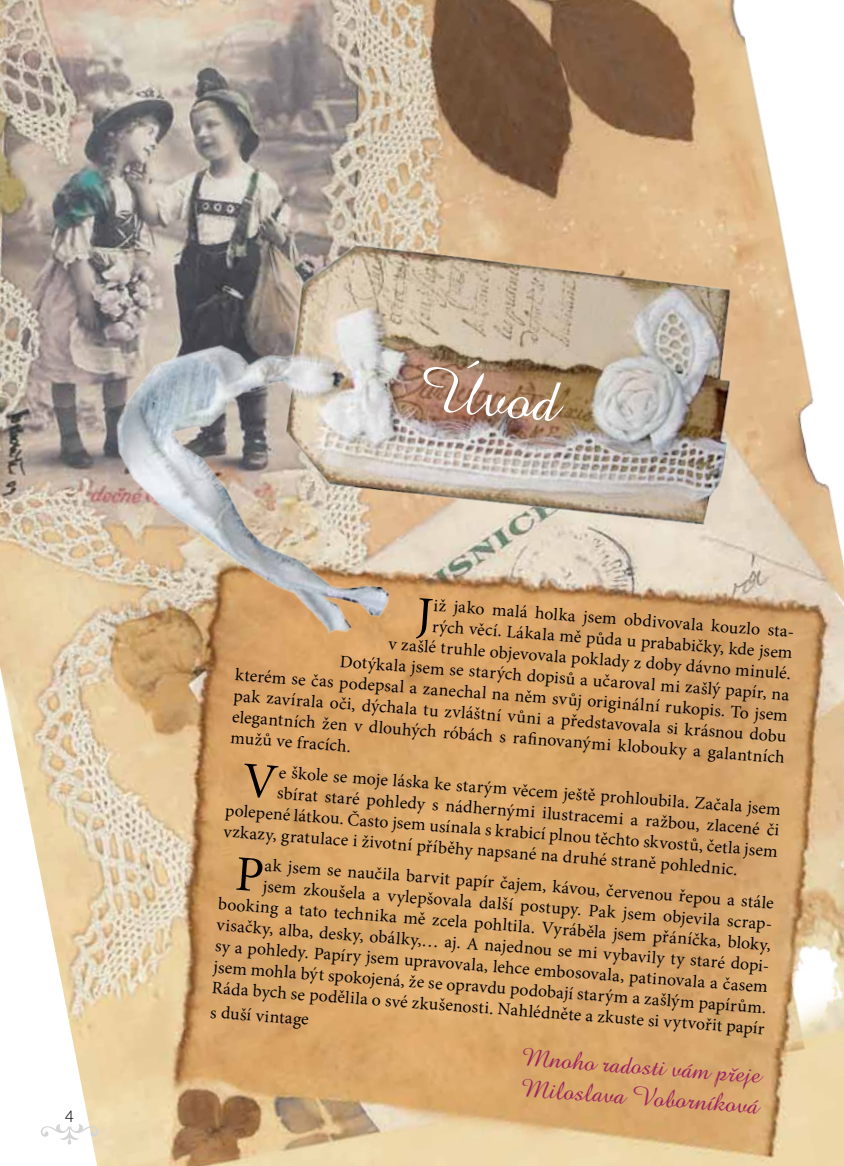
<style>
.page{position:relative;width:844px;height:1166px;background:#fff}
.page>*{position:absolute;margin:0;border:0;box-sizing:border-box;transform-origin:0 0}
.t1{font:61.25px "Amazone BTCE";color:#fff}
.t2{font:26.25px/30.6px "Amazone BTCE";color:#9c2161}
.t3{font:17.5px/21px "Minion Pro";color:#000;text-align:right}
.t4{font:300 17.5px "Myriad Pro";color:#000}
</style>
<div class="page">
<img style="left:0;top:0;width:843px;height:1166px">
<img style="left:39px;top:140px;width:804px;height:580px">
<svg style="left:40px;top:1124px;width:59px;height:20px"></svg>
<svg style="left:416px;top:598px;width:16px;height:41px"></svg>
<svg style="left:242px;top:763px;width:36px;height:36px"></svg>
<svg style="left:236px;top:857px;width:27px;height:34px"></svg>
<p class="t4" style="left:65px;top:1105px;width:10px">4</p>
<h1 class="t1" style="left:420px;top:353px;width:144px;rotate:5deg">Úvod</h1>
<p class="t3" style="left:434px;top:596px;width:365px;rotate:4deg">iž jako malá holka jsem obdivovala kouzlo sta-</p>
<p class="t3" style="left:432px;top:617px;width:363px;rotate:4deg">rých věcí. Lákala mě půda u prababičky, kde jsem</p>
<p class="t3" style="left:389px;top:634px;width:405px;rotate:4deg">v zašlé truhle objevovala poklady z doby dávno minulé.</p>
<p class="t3" style="left:340px;top:652px;width:452px;rotate:4deg">Dotýkala jsem se starých dopisů a učaroval mi zašlý papír, na</p>
<p class="t3" style="left:236px;top:666px;width:555px;rotate:4deg">kterém se čas podepsal a zanechal na něm svůj originální rukopis. To jsem</p>
<p class="t3" style="left:234px;top:686px;width:555px;rotate:4deg">pak zavírala oči, dýchala tu zvláštní vůni a představovala si krásnou dobu</p>
<p class="t3" style="left:233px;top:707px;width:555px;rotate:4deg">elegantních žen v dlouhých róbách s rafi novanými klobouky a galantních</p>
<p class="t3" style="left:231px;top:728px;width:122px;rotate:4deg">mužů ve fracích.</p>
<p class="t3" style="left:279px;top:763px;width:504px;rotate:4deg">e škole se moje láska ke starým věcem ještě prohloubila. Začala jsem</p>
<p class="t3" style="left:278px;top:784px;width:504px;rotate:4deg">sbírat staré pohledy s nádhernými ilustracemi a ražbou, zlacené či</p>
<p class="t3" style="left:226px;top:801px;width:555px;rotate:4deg">polepené látkou. Často jsem usínala s krabicí plnou těchto skvostů, četla jsem</p>
<p class="t3" style="left:224px;top:822px;width:517px;rotate:4deg">vzkazy, gratulace i životní příběhy napsané na druhé straně pohlednic.</p>
<p class="t3" style="left:221px;top:853px;width:558px;rotate:4deg">ak jsem se naučila barvit papír čajem, kávou, červenou řepou a stále<br>jsem zkoušela a vylepšovala další postupy. Pak jsem objevila scrap&shy;booking a tato technika mě zcela pohltila. Vyráběla jsem přáníčka, bloky, visačky, alba, desky, obálky,… aj. A najednou se mi vybavily ty staré dopi&shy;sy a pohledy. Papíry jsem upravovala, lehce embosovala, patinovala a časem jsem mohla být spokojená, že se opravdu podobají starým a zašlým papírům.<br>Ráda bych se podělila o své zkušenosti. Nahlédněte a zkuste si vytvořit papír</p>
<p class="t3" style="left:211px;top:1002px;width:100px;rotate:4deg">s duší vintage</p>
<h2 class="t2" style="left:522px;top:1042px;width:242px;rotate:4deg">Mnoho radosti vám přeje<br>Miloslava Voborníková</h2>
</div>
